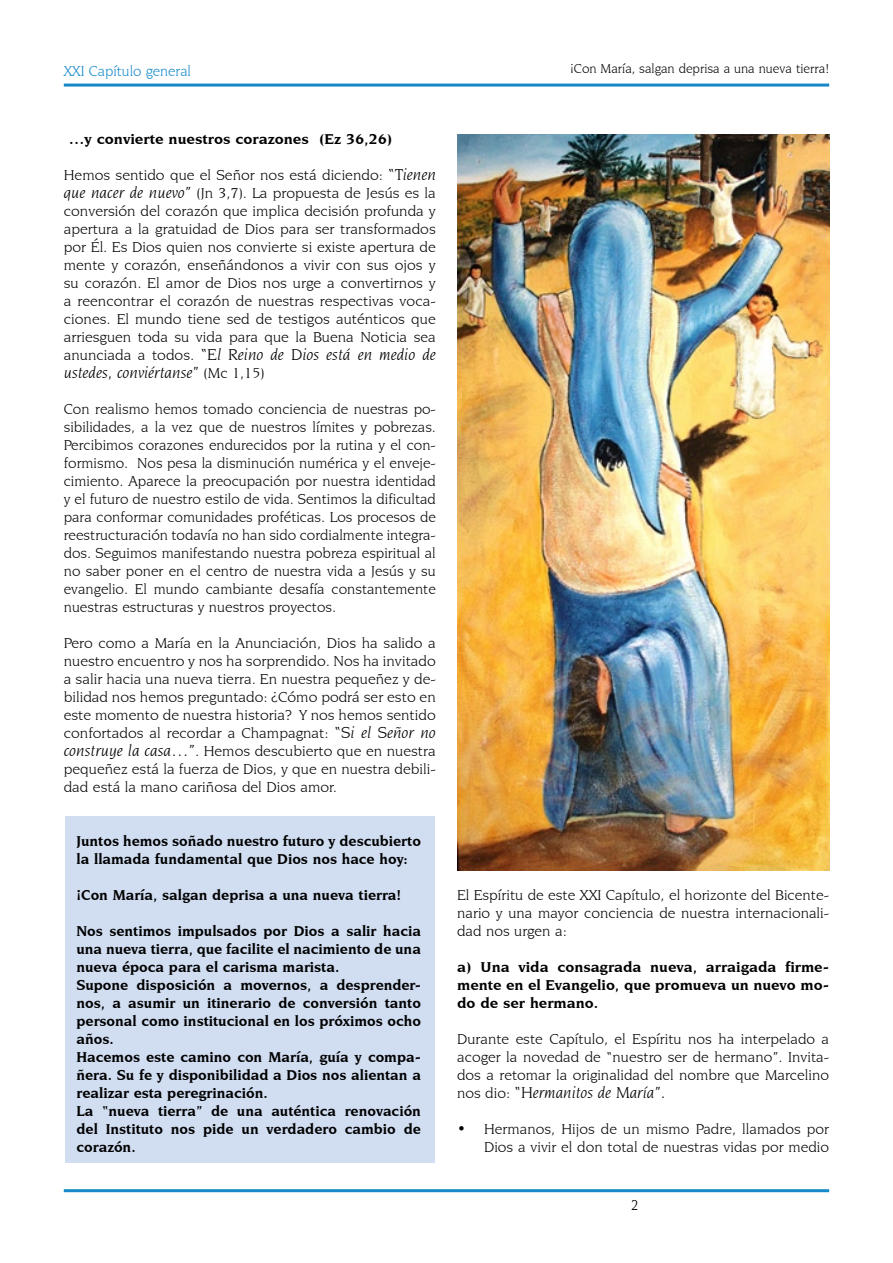
<style>
.page{position:relative;width:893px;height:1263px;background:#fff}
.page>*{position:absolute;margin:0;border:0;box-sizing:border-box;transform-origin:0 0}
.t1{font:italic 16.5px/18px "Novarese IT Cby BT";color:#000;scale:1.05 1}
.t2{font:italic 16.5px "Novarese IT Cby BT";color:#000;scale:1.04 1}
.t3{font:15px/18px "Novarese IT Cby BT";color:#000;text-align:justify;scale:1.05 1}
.t4{font:15px/18px "Novarese IT Cby BT";color:#000;text-align:justify}
.t5{font:700 15px/18px "Novarese IT Cby BT";color:#000}
.t6{font:15px/18px "Novarese IT Cby BT";color:#000;text-align:justify;scale:1.04 1}
.t7{font:700 15px/18px "Novarese IT Cby BT";color:#000;text-align:justify;scale:1.04 1}
.t8{font:700 15px "Novarese IT Cby BT";color:#000;scale:1.05 1}
.t9{font:15px "Novarese IT Cby BT";color:#1689ca}
.t10{font:13.5px "Novarese IT Cby BT";color:#000}
.s1{font-style:italic;font-size:16.5px}
.s2{font-style:normal;font-size:15px}
</style>
<div class="page">
<div style="left:65px;top:816px;width:369px;height:347px;background:#d1def2"></div>
<hr style="left:64px;top:84px;width:765px;height:3px;background:#1689ca">
<hr style="left:64px;top:1189px;width:765px;height:3px;background:#1689ca">
<img style="left:457px;top:134px;width:372px;height:737px">
<p class="t9" style="left:64px;top:62px;width:129px">XXI Capítulo general</p>
<p class="t10" style="left:570px;top:60px;width:261px">¡Con María, salgan deprisa a una nueva tierra!</p>
<p class="t8" style="left:69px;top:130px;width:310px">…y convierte nuestros corazones (Ez 36,26)</p>
<p class="t3" style="left:64px;top:166px;width:356px">Hemos sentido que el Señor nos está diciendo: <span class="s1">“Tienen que nacer de nuevo”</span> (Jn 3,7). La propuesta de Jesús es la conversión del corazón que implica decisión profunda y apertura a la gratuidad de Dios para ser transformados por Él. Es Dios quien nos convierte si existe apertura de mente y corazón, enseñándonos a vivir con sus ojos y su corazón. El amor de Dios nos urge a convertirnos y a reencontrar el corazón de nuestras respectivas voca&shy;ciones. El mundo tiene sed de testigos auténticos que arriesguen toda su vida para que la Buena Noticia sea</p>
<p class="t1" style="left:64px;top:345px;width:356px"><span class="s2">anunciada a todos.</span> “El Reino de Dios está en medio de ustedes, conviértanse” <span class="s2">(Mc 1,15)</span></p>
<p class="t4" style="left:64px;top:400px;width:374px">Con realismo hemos tomado conciencia de nuestras po&shy;sibilidades, a la vez que de nuestros límites y pobrezas.<br>Percibimos corazones endurecidos por la rutina y el con&shy;formismo. Nos pesa la disminución numérica y el enveje&shy;cimiento. Aparece la preocupación por nuestra identidad y el futuro de nuestro estilo de vida. Sentimos la dificultad para conformar comunidades proféticas. Los procesos de reestructuración todavía no han sido cordialmente integra&shy;dos. Seguimos manifestando nuestra pobreza espiritual al no saber poner en el centro de nuestra vida a Jesús y su evangelio. El mundo cambiante desafía constantemente nuestras estructuras y nuestros proyectos.</p>
<p class="t3" style="left:64px;top:634px;width:356px">Pero como a María en la Anunciación, Dios ha salido a nuestro encuentro y nos ha sorprendido. Nos ha invitado a salir hacia una nueva tierra. En nuestra pequeñez y de&shy;bilidad nos hemos preguntado: ¿Cómo podrá ser esto en este momento de nuestra historia? Y nos hemos sentido confortados al recordar a Champagnat: <span class="s1">“Si el Señor no construye la casa…”</span>. Hemos descubierto que en nuestra pequeñez está la fuerza de Dios, y que en nuestra debili&shy;dad está la mano cariñosa del Dios amor.</p>
<p class="t5" style="left:77px;top:832px;width:346px">Juntos hemos soñado nuestro futuro y descubierto la llamada fundamental que Dios nos hace hoy:</p>
<p class="t5" style="left:77px;top:886px;width:326px">¡Con María, salgan deprisa a una nueva tierra!</p>
<p class="t5" style="left:77px;top:922px;width:346px">Nos sentimos impulsados por Dios a salir hacia una nueva tierra, que facilite el nacimiento de una nueva época para el carisma marista.<br>Supone disposición a movernos, a desprender&shy;nos, a asumir un itinerario de conversión tanto personal como institucional en los próximos ocho años.<br>Hacemos este camino con María, guía y compa&shy;ñera. Su fe y disponibilidad a Dios nos alientan a realizar esta peregrinación.<br>La “nueva tierra” de una auténtica renovación del Instituto nos pide un verdadero cambio de corazón.</p>
<p class="t6" style="left:457px;top:886px;width:359px">El Espíritu de este XXI Capítulo, el horizonte del Bicente&shy;nario y una mayor conciencia de nuestra internacionali&shy;dad nos urgen a:</p>
<p class="t7" style="left:457px;top:958px;width:359px">a) Una vida consagrada nueva, arraigada firme&shy;mente en el Evangelio, que promueva un nuevo mo&shy;do de ser hermano.</p>
<p class="t6" style="left:457px;top:1030px;width:359px">Durante este Capítulo, el Espíritu nos ha interpelado a acoger la novedad de “nuestro ser de hermano”. Invita&shy;dos a retomar la originalidad del nombre que Marcelino</p>
<p class="t2" style="left:457px;top:1083px;width:202px"><span class="s2">nos dio:</span> “Hermanitos de María”.</p>
<p class="t6" style="left:484px;top:1120px;width:333px">Hermanos, Hijos de un mismo Padre, llamados por<br>Dios a vivir el don total de nuestras vidas por medio</p>
<p class="t4" style="left:457px;top:1120px;width:10px">•</p>
</div>
